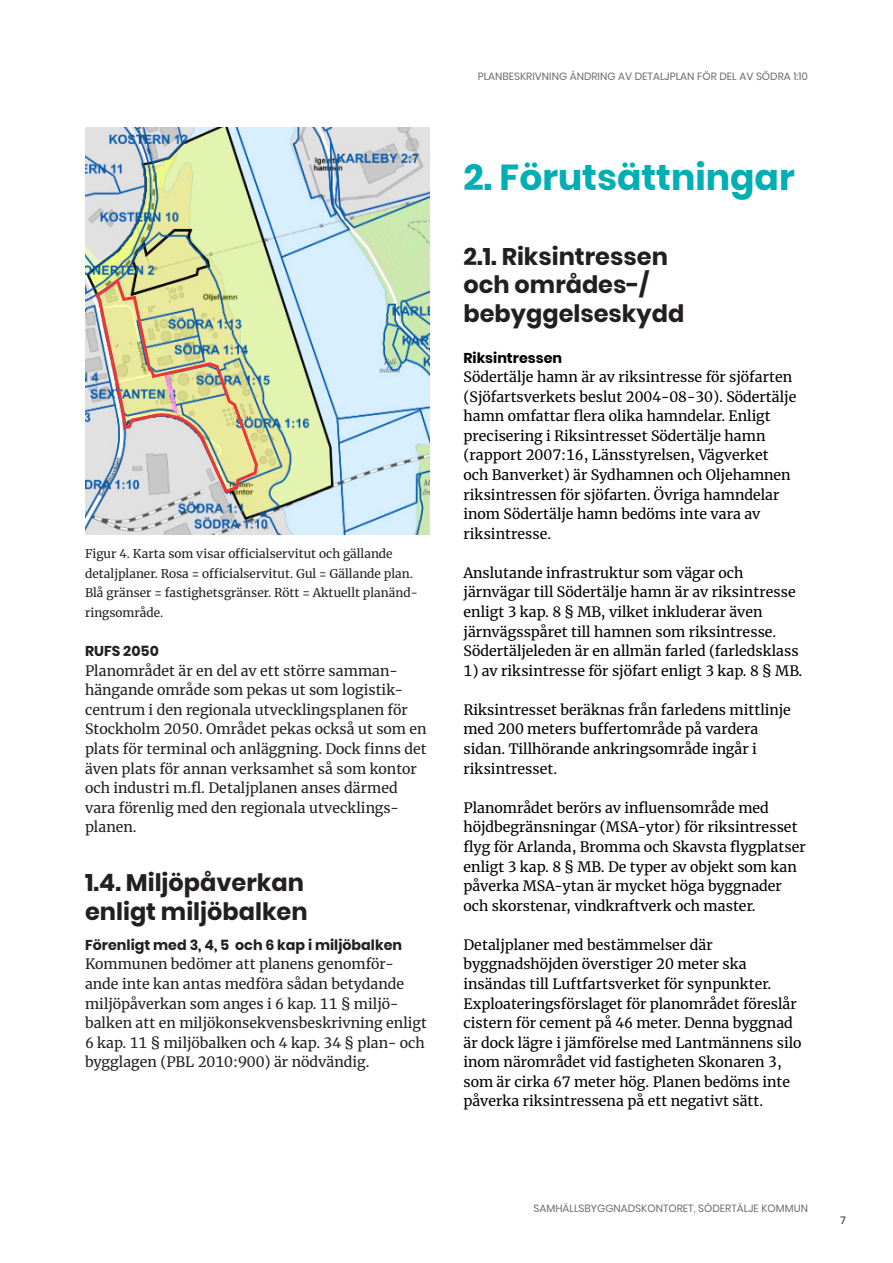
<style>
.page{position:relative;width:893px;height:1263px;background:#fff}
.page>*{position:absolute;margin:0;border:0;box-sizing:border-box;transform-origin:0 0}
.t1{font:700 36px "Poppins";color:#00aeb4}
.t2{font:700 24px/28.8px "Poppins";color:#231f20}
._06_Brödtext{font:14.25px/19.6px "Merriweather";color:#000001}
._06_Brödtext-2{font:14.25px/19.5px "Merriweather";color:#231f20}
._03_Rubrik_3{font:700 14.25px "Poppins";color:#231f20}
._03_Rubrik_3-2{font:700 14.25px "Poppins";color:#000001}
._06_Brödtext-3{font:12px/19.5px "Merriweather";color:#231f20}
.t3{font:10.5px "Poppins";color:#6c6d70}
.t4{font:10.5px "Poppins";color:#231f20}
</style>
<div class="page">
<img style="left:85px;top:128px;width:344px;height:406px">
<img style="left:94px;top:277px;width:165px;height:218px">
<p class="_06_Brödtext-3" style="left:85px;top:543px;width:334px">Figur 4. Karta som visar officialservitut och gällande detaljplaner. Rosa = officialservitut. Gul = Gällande plan.<br>Blå gränser = fastighetsgränser. Rött = Aktuellt planänd&shy;ringsområde.</p>
<p class="_03_Rubrik_3" style="left:85px;top:643px;width:75px">RUFS 2050</p>
<p class="_06_Brödtext-2" style="left:85px;top:659px;width:343px">Planområdet är en del av ett större samman&shy;hängande område som pekas ut som logistik&shy;centrum i den regionala utvecklingsplanen för Stockholm 2050. Området pekas också ut som en plats för terminal och anläggning. Dock finns det även plats för annan verksamhet så som kontor och industri m.fl. Detaljplanen anses därmed vara förenlig med den regionala utvecklings&shy;planen.</p>
<p class="t2" style="left:85px;top:868px;width:224px">1.4. Miljöpåverkan enligt miljöbalken</p>
<p class="_03_Rubrik_3" style="left:85px;top:936px;width:319px">Förenligt med 3, 4, 5 och 6 kap i miljöbalken</p>
<p class="_06_Brödtext-2" style="left:85px;top:953px;width:343px">Kommunen bedömer att planens genomför&shy;ande inte kan antas medföra sådan betydande miljöpåverkan som anges i 6 kap. 11 § miljö&shy;balken att en miljökonsekvensbeskrivning enligt 6 kap. 11 § miljöbalken och 4 kap. 34 § plan- och bygglagen (PBL 2010:900) är nödvändig.</p>
<p class="t3" style="left:478px;top:70px;width:332px">PLANBESKRIVNING ÄNDRING AV DETALJPLAN FÖR DEL AV SÖDRA 1:10</p>
<p class="t1" style="left:463px;top:157px;width:333px">2. Förutsättningar</p>
<p class="t2" style="left:463px;top:242px;width:222px">2.1. Riksintressen och områdes-/ bebyggelseskydd</p>
<p class="_03_Rubrik_3-2" style="left:463px;top:349px;width:100px">Riksintressen</p>
<p class="_06_Brödtext" style="left:463px;top:366px;width:334px">Södertälje hamn är av riksintresse för sjöfarten (Sjöfartsverkets beslut 2004-08-30). Södertälje hamn omfattar flera olika hamndelar. Enligt precisering i Riksintresset Södertälje hamn (rapport 2007:16, Länsstyrelsen, Vägverket och Banverket) är Sydhamnen och Oljehamnen riksintressen för sjöfarten. Övriga hamndelar inom Södertälje hamn bedöms inte vara av riksintresse.</p>
<p class="_06_Brödtext" style="left:463px;top:562px;width:337px">Anslutande infrastruktur som vägar och järnvägar till Södertälje hamn är av riksintresse enligt 3 kap. 8 § MB, vilket inkluderar även järnvägsspåret till hamnen som riksintresse.<br>Södertäljeleden är en allmän farled (farledsklass</p>
<p class="_06_Brödtext" style="left:463px;top:659px;width:340px">1) av riksintresse för sjöfart enligt 3 kap. 8 § MB.</p>
<p class="_06_Brödtext" style="left:463px;top:699px;width:329px">Riksintresset beräknas från farledens mittlinje med 200 meters buffertområde på vardera sidan. Tillhörande ankringsområde ingår i riksintresset.</p>
<p class="_06_Brödtext" style="left:463px;top:796px;width:344px">Planområdet berörs av influensområde med höjdbegränsningar (MSA-ytor) för riksintresset flyg för Arlanda, Bromma och Skavsta flygplatser enligt 3 kap. 8 § MB. De typer av objekt som kan påverka MSA-ytan är mycket höga byggnader och skorstenar, vindkraftverk och master.</p>
<p class="_06_Brödtext" style="left:463px;top:933px;width:340px">Detaljplaner med bestämmelser där byggnadshöjden överstiger 20 meter ska insändas till Luftfartsverket för synpunkter.<br>Exploateringsförslaget för planområdet föreslår cistern för cement på 46 meter. Denna byggnad är dock lägre i jämförelse med Lantmännens silo inom närområdet vid fastigheten Skonaren 3, som är cirka 67 meter hög. Planen bedöms inte påverka riksintressena på ett negativt sätt.</p>
<p class="t3" style="left:533px;top:1202px;width:276px">SAMHÄLLSBYGGNADSKONTORET, SÖDERTÄLJE KOMMUN</p>
<p class="t4" style="left:841px;top:1214px;width:7px">7</p>
</div>
